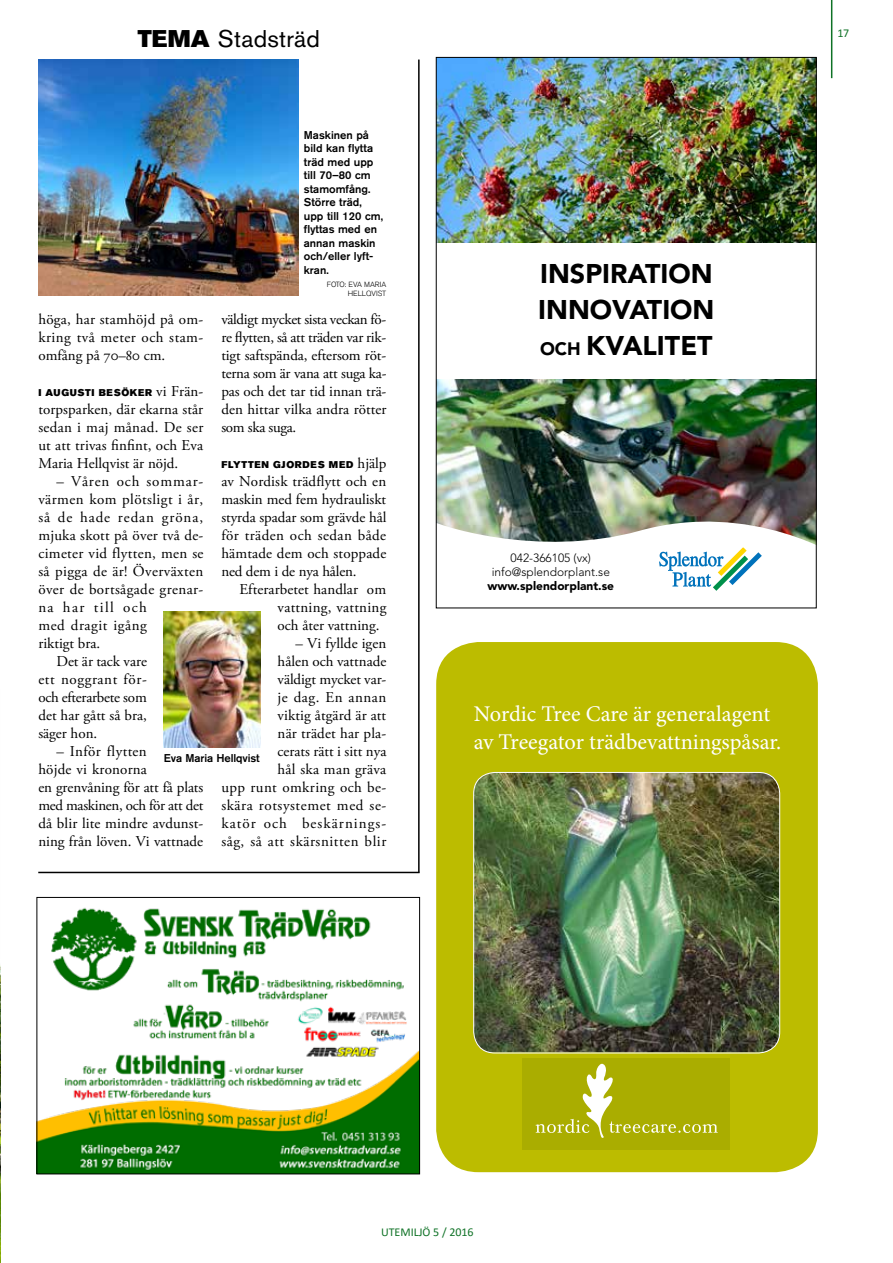
<style>
.page{position:relative;width:893px;height:1263px;background:#fff}
.page>*{position:absolute;margin:0;border:0;box-sizing:border-box;transform-origin:0 0}
.t1{font:900 26.85px/35.8px "Avenir LT Std";color:#000;text-align:justify}
.t2{font:24px "Akzidenz Grotesk BQ";letter-spacing:.01em;color:#000}
.t3{font:22.5px/28.5px "Minion Pro";letter-spacing:-.005em;color:#fff}
.t4{font:15px/18px "Adobe Garamond Pro";letter-spacing:.01em;color:#000;text-align:justify}
.t5{font:15px "Adobe Garamond Pro";letter-spacing:.03em;color:#000}
.t6{font:15px "Adobe Garamond Pro";letter-spacing:.065em;color:#000}
.t7{font:15px "Adobe Garamond Pro";letter-spacing:-.015em;color:#000}
.t8{font:15px "Adobe Garamond Pro";letter-spacing:.055em;color:#000}
.t9{font:15px "Adobe Garamond Pro";letter-spacing:.04em;color:#000}
.t10{font:15px "Adobe Garamond Pro";letter-spacing:.035em;color:#000}
.t11{font:15px "Adobe Garamond Pro";letter-spacing:.09em;color:#000}
.t12{font:300 12px/14.2px "Avenir LT Std";color:#000;text-align:center}
.t13{font:900 12px "Avenir LT Std";color:#000}
.t14{font:12px "Calibri";color:#0f7226}
.t15{font:500 11.25px/13.5px "Akzidenz Grotesk BQ";color:#000}
.t16{font:9.75px "Akzidenz Grotesk BQ Super";letter-spacing:.07em;color:#000}
.t17{font:300 7.5px/9px "Akzidenz Grotesk BQ";color:#000;text-align:right}
.s1{font-family:"Akzidenz Grotesk BQ Super"}
.s2{font-family:"Adobe Garamond Pro";font-size:15px}
.s3{font-size:17.85px}
</style>
<div class="page">
<hr style="left:831px;top:0;width:1px;height:78px;background:#0f7226">
<hr style="left:418px;top:60px;width:2px;height:812px;background:#000">
<img style="left:39px;top:907px;width:379px;height:265px">
<div style="left:37px;top:897px;width:383px;height:277px;border:1px solid #000"></div>
<hr style="left:38px;top:872px;width:382px;height:1px;background:#000">
<div style="left:436px;top:642px;width:382px;height:530px;background:#bcbc00;border-radius:42px"></div>
<img style="left:474px;top:772px;width:306px;height:280px">
<div style="left:473px;top:772px;width:307px;height:281px;border:1px solid #fff;border-radius:21px"></div>
<svg style="left:523px;top:1059px;width:207px;height:91px;background:#b0b314"></svg>
<img style="left:438px;top:59px;width:376px;height:183px">
<img style="left:438px;top:380px;width:376px;height:119px">
<img style="left:438px;top:499px;width:376px;height:92px">
<img style="left:0;top:689px;width:1px;height:574px">
<img style="left:38px;top:60px;width:261px;height:236px">
<img style="left:164px;top:611px;width:97px;height:136px">
<h2 class="t2" style="left:138px;top:24px;width:184px"><span class="s1">TEMA</span> Stadsträd</h2>
<p class="t15" style="left:304px;top:128px;width:81px">Maskinen på bild kan flytta träd med upp till 70–80 cm stamomfång.<br>Större träd, upp till 120 cm, flyttas med en annan maskin och/eller lyft&shy;kran.</p>
<p class="t17" style="left:327px;top:280px;width:61px">FOTO: EVA MARIA<br>HELLQVIST</p>
<p class="t4" style="left:38px;top:311px;width:167px">höga, har stamhöjd på om&shy;kring två meter och stam&shy;omfång på 70–80 cm.</p>
<p class="t16" style="left:38px;top:387px;width:166px">I AUGUSTI BESÖKER <span class="s2">vi Frän-</span></p>
<p class="t4" style="left:38px;top:401px;width:166px">torpsparken, där ekarna står sedan i maj månad. De ser ut att trivas finfint, och Eva Maria Hellqvist är nöjd.</p>
<p class="t8" style="left:56px;top:472px;width:148px">– Våren och sommar-</p>
<p class="t5" style="left:38px;top:490px;width:166px">värmen kom plötsligt i år,</p>
<p class="t6" style="left:38px;top:508px;width:166px">så de hade redan gröna,</p>
<p class="t4" style="left:38px;top:527px;width:166px">mjuka skott på över två de-</p>
<p class="t4" style="left:38px;top:545px;width:167px">cimeter vid flytten, men se</p>
<p class="t4" style="left:38px;top:563px;width:166px">så pigga de är! Överväxten</p>
<p class="t4" style="left:38px;top:581px;width:167px">över de bortsågade grenar-</p>
<p class="t11" style="left:38px;top:598px;width:110px">na har till och</p>
<p class="t10" style="left:38px;top:616px;width:110px">med dragit igång</p>
<p class="t4" style="left:38px;top:635px;width:63px">riktigt bra.</p>
<p class="t4" style="left:56px;top:653px;width:92px">Det är tack vare</p>
<p class="t9" style="left:38px;top:670px;width:110px">ett noggrant för-</p>
<p class="t7" style="left:38px;top:688px;width:110px">och efterarbete som</p>
<p class="t4" style="left:38px;top:707px;width:110px">det har gått så bra,</p>
<p class="t4" style="left:38px;top:725px;width:60px">säger hon.</p>
<p class="t4" style="left:38px;top:743px;width:166px;text-align:left;text-indent:18px">– Inför flytten<br>höjde vi kronorna<br>en grenvåning för att få plats med maskinen, och för att det då blir lite mindre avdunst&shy;ning från löven. Vi vattnade</p>
<p class="t4" style="left:221px;top:311px;width:167px">väldigt mycket sista veckan fö&shy;re flytten, så att träden var rik&shy;tigt saftspända, eftersom röt&shy;terna som är vana att suga ka&shy;pas och det tar tid innan trä&shy;den hittar vilka andra rötter som ska suga.</p>
<p class="t16" style="left:221px;top:459px;width:166px">FLYTTEN GJORDES MED <span class="s2">hjälp</span></p>
<p class="t4" style="left:221px;top:473px;width:167px">av Nordisk trädflytt och en maskin med fem hydrauliskt styrda spadar som grävde hål för träden och sedan både hämtade dem och stoppade ned dem i de nya hålen.</p>
<p class="t4" style="left:278px;top:581px;width:110px;text-indent:-38px">Efterarbetet handlar om vattning, vattning och åter vattning.</p>
<p class="t4" style="left:221px;top:635px;width:167px;text-align:right">– Vi fyllde igen<br>hålen och vattnade<br>väldigt mycket var-<br>je dag. En annan<br>viktig åtgärd är att<br>när trädet har pla-<br>cerats rätt i sitt nya<br>hål ska man gräva<br>upp runt omkring och be&shy;skära rotsystemet med se&shy;katör och beskärnings&shy;såg, så att skärsnitten blir</p>
<p class="t15" style="left:164px;top:751px;width:97px">Eva Maria Hellqvist</p>
<p class="t14" style="left:837px;top:24px;width:13px">17</p>
<h1 class="t1" style="left:538px;top:256px;width:178px">INSPIRATION INNOVATION <span class="s3">OCH</span> KVALITET</h1>
<p class="t12" style="left:492px;top:550px;width:120px">042-366105 (vx) info@splendorplant.se</p>
<p class="t13" style="left:488px;top:579px;width:128px">www.splendorplant.se</p>
<h3 class="t3" style="left:474px;top:699px;width:309px">Nordic Tree Care är generalagent av Treegator trädbevattningspåsar.</h3>
<p class="t14" style="left:381px;top:1223px;width:94px">UTEMILJÖ 5 / 2016</p>
</div>
